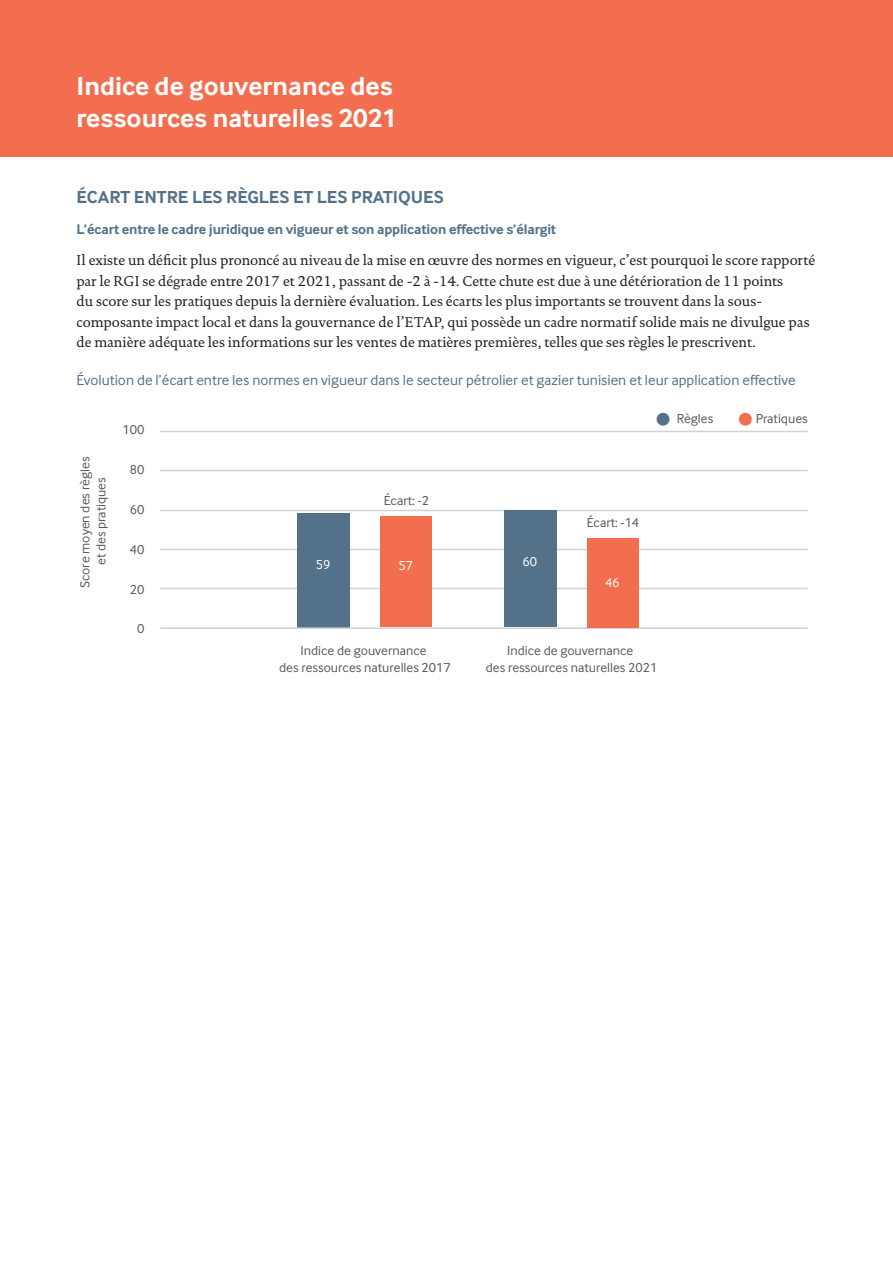
<style>
.page{position:relative;width:893px;height:1263px;background:#fff}
.page>*{position:absolute;margin:0;border:0;box-sizing:border-box;transform-origin:0 0}
.t1{font:700 27px/32.4px "Inter Face";color:#fff}
.t2{font:700 18px "Inter Face";color:#537189}
.t3{font:15px "Inter Face";color:#537189}
.t4{font:14.4px/20.4px "DTL Documenta T";color:#231f20}
.t5{font:700 14.4px "Inter Face";letter-spacing:-.01em;color:#537189}
.t6{font:13.5px/16.2px "Inter Face";color:#57585a;text-align:center}
.t7{font:13.5px "Inter Face";color:#fff}
.s1{font-size:33px;color:#537189}
.s2{font-size:33px;color:#f36e4e}
</style>
<div class="page">
<div style="left:0;top:0;width:893px;height:157px;background:#f36e4e"></div>
<hr style="left:160px;top:431px;width:648px;height:1px;background:#d1d2d4">
<hr style="left:160px;top:470px;width:648px;height:1px;background:#d1d2d4">
<hr style="left:160px;top:510px;width:648px;height:1px;background:#d1d2d4">
<hr style="left:160px;top:549px;width:648px;height:1px;background:#d1d2d4">
<hr style="left:160px;top:588px;width:648px;height:1px;background:#d1d2d4">
<div style="left:380px;top:516px;width:52px;height:111px;background:#f36e4e"></div>
<div style="left:298px;top:513px;width:52px;height:114px;background:#537189"></div>
<hr style="left:160px;top:627px;width:648px;height:2px;background:#d1d2d4">
<div style="left:587px;top:538px;width:52px;height:90px;background:#f36e4e"></div>
<div style="left:504px;top:510px;width:53px;height:117px;background:#537189"></div>
<h1 class="t1" style="left:76px;top:69px;width:332px">2021<br>Resource Governance Index</h1>
<h1 class="t1" style="left:77px;top:69px;width:322px">Indice de gouvernance des ressources naturelles 2021</h1>
<p class="t2" style="left:77px;top:187px;width:369px">ÉCART ENTRE LES RÈGLES ET LES PRATIQUES</p>
<p class="t5" style="left:77px;top:221px;width:481px">L’écart entre le cadre juridique en vigueur et son application effective s’élargit</p>
<p class="t4" style="left:77px;top:250px;width:740px">Il existe un déficit plus prononcé au niveau de la mise en œuvre des normes en vigueur, c’est pourquoi le score rapporté par le RGI se dégrade entre 2017 et 2021, passant de -2 à -14. Cette chute est due à une détérioration de 11 points<br>du score sur les pratiques depuis la dernière évaluation. Les écarts les plus importants se trouvent dans la sous&shy;composante impact local et dans la gouvernance de l’ETAP, qui possède un cadre normatif solide mais ne divulgue pas de manière adéquate les informations sur les ventes de matières premières, telles que ses règles le prescrivent.</p>
<p class="t3" style="left:77px;top:371px;width:721px">Évolution de l’écart entre les normes en vigueur dans le secteur pétrolier et gazier tunisien et leur application effective</p>
<p class="t6" style="left:77px;top:588px;width:133px;rotate:-90deg">Score moyen des règles</p>
<p class="t6" style="left:93px;top:565px;width:89px;rotate:-90deg">et des pratiques</p>
<p class="t6" style="left:122px;top:422px;width:23px">100</p>
<p class="t6" style="left:130px;top:461px;width:16px">80</p>
<p class="t6" style="left:130px;top:501px;width:16px">60</p>
<p class="t6" style="left:130px;top:541px;width:16px">40</p>
<p class="t6" style="left:130px;top:581px;width:16px">20</p>
<p class="t6" style="left:137px;top:621px;width:9px">0</p>
<p class="t6" style="left:384px;top:492px;width:47px">Écart: -2</p>
<p class="t7" style="left:316px;top:557px;width:16px">59</p>
<p class="t7" style="left:398px;top:558px;width:16px">57</p>
<p class="t6" style="left:279px;top:643px;width:173px">Indice de gouvernance<br>des ressources naturelles 2017</p>
<p class="t7" style="left:523px;top:554px;width:16px">60</p>
<p class="t6" style="left:655px;top:410px;width:60px"><span class="s1">•</span> Règles</p>
<p class="t6" style="left:738px;top:410px;width:72px"><span class="s2">•</span> Pratiques</p>
<p class="t6" style="left:587px;top:515px;width:54px">Écart: -14</p>
<p class="t7" style="left:605px;top:575px;width:16px">46</p>
<p class="t6" style="left:486px;top:643px;width:173px">Indice de gouvernance<br>des ressources naturelles 2021</p>
</div>
